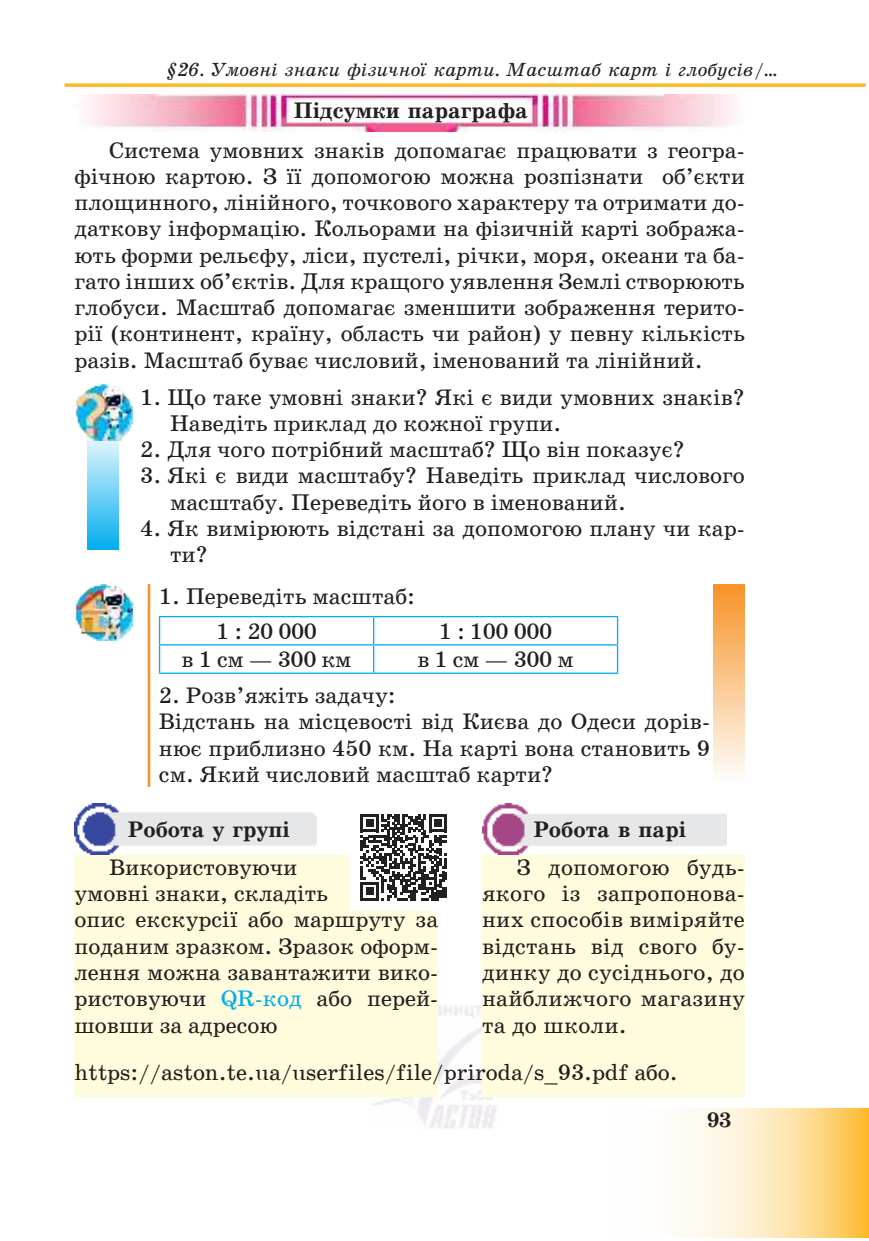
<style>
.page{position:relative;width:869px;height:1241px;background:#fff}
.page>*{position:absolute;margin:0;border:0;box-sizing:border-box;transform-origin:0 0}
.t1{font:22.75px/26.2px "School Book AC";color:#221f1f}
.t2{font:700 22.75px "School Book AC";color:#221f1f}
.t3{font:700 21px "School Book AC";color:#221f1f}
.t4{font:italic 19.25px "School Book AC";color:#221f1f}
.s1{color:#00adef}
</style>
<div class="page">
<img style="left:369px;top:1005px;width:130px;height:123px">
<svg style="left:683px;top:1108px;width:185px;height:129px;background:#fde4af"></svg>
<svg style="left:64px;top:83px;width:801px;height:4px;background:#fdc03e"></svg>
<img style="left:85px;top:94px;width:652px;height:37px">
<img style="left:75px;top:384px;width:57px;height:56px">
<svg style="left:88px;top:426px;width:31px;height:123px;background:#6fcdf0"></svg>
<hr style="left:148px;top:584px;width:2px;height:202px;background:#f79327">
<img style="left:75px;top:584px;width:57px;height:56px">
<hr style="left:159px;top:616px;width:214px;height:1px;background:#00adef">
<hr style="left:373px;top:616px;width:245px;height:1px;background:#00adef">
<hr style="left:616px;top:617px;width:2px;height:27px;background:#00adef">
<hr style="left:159px;top:644px;width:214px;height:1px;background:#00adef">
<svg style="left:159px;top:617px;width:1px;height:55px"></svg>
<hr style="left:373px;top:644px;width:245px;height:1px;background:#00adef">
<svg style="left:373px;top:617px;width:1px;height:55px"></svg>
<hr style="left:616px;top:645px;width:2px;height:27px;background:#00adef">
<hr style="left:159px;top:672px;width:214px;height:1px;background:#00adef">
<hr style="left:373px;top:672px;width:245px;height:1px;background:#00adef">
<div style="left:713px;top:584px;width:31px;height:197px;background:linear-gradient(to bottom,#f79226,#fefdfb)"></div>
<div style="left:74px;top:854px;width:364px;height:241px;background:#fffcde"></div>
<div style="left:482px;top:854px;width:262px;height:241px;background:#fffcde"></div>
<img style="left:74px;top:803px;width:242px;height:51px">
<img style="left:482px;top:803px;width:244px;height:51px">
<div style="left:350px;top:803px;width:107px;height:107px;background:#fff"></div>
<svg style="left:360px;top:814px;width:87px;height:86px"></svg>
<p class="t4" style="left:166px;top:59px;width:612px">§26. Умовні знаки фізичної карти. Масштаб карт і глобусів/...</p>
<p class="t2" style="left:293px;top:98px;width:236px">Підсумки параграфа</p>
<p class="t1" style="left:74px;top:137px;width:671px;text-align:justify;text-indent:35px">Система умовних знаків допомагає працювати з геогра&shy;фічною картою. З її допомогою можна розпізнати об’єкти площинного, лінійного, точкового характеру та отримати до&shy;даткову інформацію. Кольорами на фізичній карті зобража&shy;ють форми рельєфу, ліси, пустелі, річки, моря, океани та ба&shy;гато інших об’єктів. Для кращого уявлення Землі створюють глобуси. Масштаб допомагає зменшити зображення терито&shy;рії (континент, країну, область чи район) у певну кількість разів. Масштаб буває числовий, іменований та лінійний.</p>
<p class="t1" style="left:170px;top:383px;width:576px;text-indent:-30px">1. Що таке умовні знаки? Які є види умовних знаків?<br>Наведіть приклад до кожної групи.</p>
<p class="t1" style="left:140px;top:436px;width:545px">2. Для чого потрібний масштаб? Що він показує?</p>
<p class="t1" style="left:170px;top:462px;width:576px;text-indent:-30px">3. Які є види масштабу? Наведіть приклад числового масштабу. Переведіть його в іменований.</p>
<p class="t1" style="left:170px;top:515px;width:576px;text-indent:-30px">4. Як вимірюють відстані за допомогою плану чи кар&shy;ти?</p>
<p class="t1" style="left:216px;top:578px;width:200px;line-height:35px;text-indent:-57px">1. Переведіть масштаб:<br>1 : 20 000</p>
<p class="t1" style="left:438px;top:618px;width:115px">1 : 100 000</p>
<p class="t1" style="left:181px;top:646px;width:171px">в 1 см — 300 км</p>
<p class="t1" style="left:417px;top:646px;width:158px">в 1 см — 300 м</p>
<p class="t1" style="left:159px;top:682px;width:552px">2. Розв’яжіть задачу:<br>Відстань на місцевості від Києва до Одеси дорів&shy;нює приблизно 450 км. На карті вона становить 9 см. Який числовий масштаб карти?</p>
<p class="t2" style="left:128px;top:817px;width:164px">Робота у групi</p>
<p class="t2" style="left:533px;top:817px;width:154px">Робота в парi</p>
<p class="t1" style="left:74px;top:853px;width:365px;text-indent:35px">Використовуючи<br>умовні знаки, складіть<br>опис екскурсії або маршруту за поданим зразком. Зразок оформ&shy;лення можна завантажити вико&shy;ристовуючи <span class="s1">QR-код</span> або перей&shy;шовши за адресою</p>
<p class="t1" style="left:482px;top:853px;width:264px;text-align:justify;text-indent:35px">З допомогою будь&shy;якого із запропонова&shy;них способів виміряйте відстань від свого бу&shy;динку до сусіднього, до найближчого магазину та до школи.</p>
<p class="t1" style="left:74px;top:1058px;width:604px">https://aston.te.ua/userfiles/file/priroda/s_93.pdf або.</p>
<p class="t3" style="left:706px;top:1108px;width:26px">93</p>
</div>
